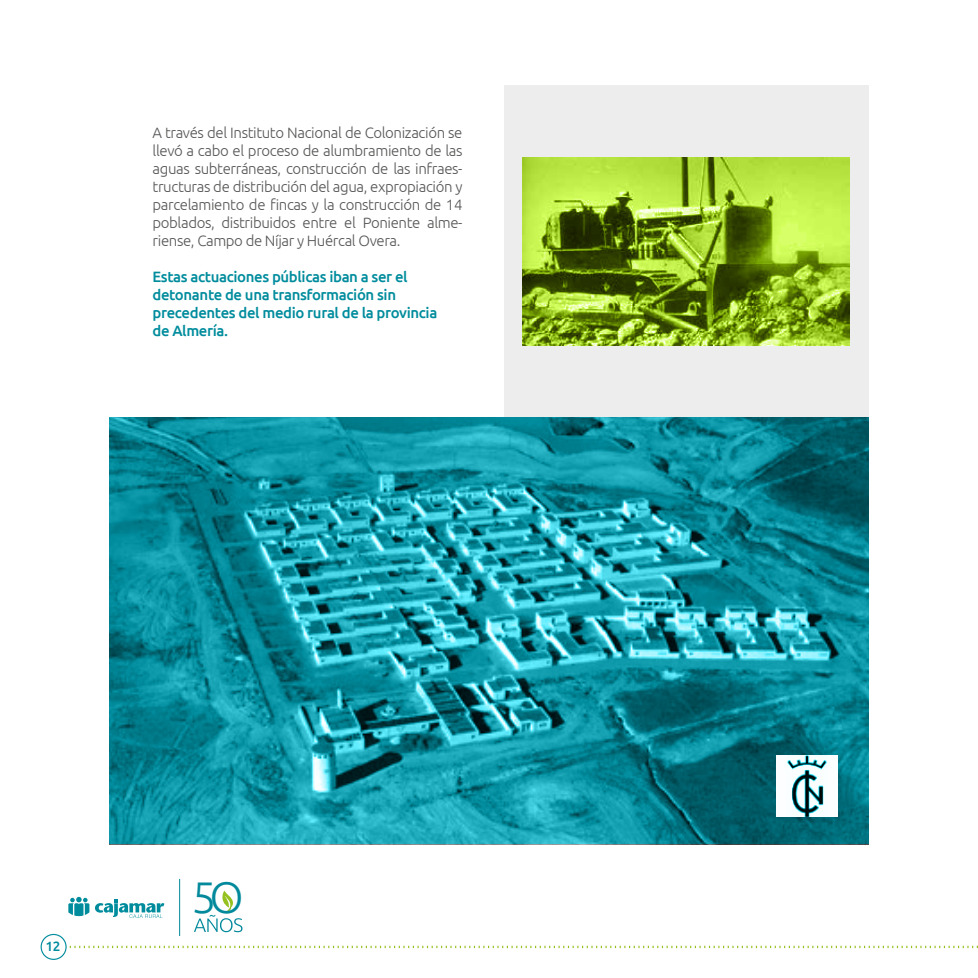
<style>
.page{position:relative;width:978px;height:978px;background:#fff}
.page>*{position:absolute;margin:0;border:0;box-sizing:border-box;transform-origin:0 0}
.t1{font:300 44.25px "Ubuntu";color:#02899b}
.t2{font:300 15px/18px "Ubuntu";letter-spacing:-.025em;color:#575756;text-align:justify}
.t3{font:500 15px/18px "Ubuntu";letter-spacing:-.025em;color:#008c9d}
.t4{font:500 13.5px "Ubuntu";color:#008c9d}
</style>
<div class="page">
<div style="left:504px;top:86px;width:364px;height:331px;background:#ededed"></div>
<svg style="left:522px;top:157px;width:328px;height:189px;background:#8baf2b"></svg>
<svg style="left:109px;top:417px;width:759px;height:427px;background:#15909f"></svg>
<svg style="left:69px;top:946px;width:909px;height:2px"></svg>
<div style="left:41px;top:934px;width:26px;height:26px;border:1px solid #008c9d;border-radius:50%"></div>
<svg style="left:194px;top:891px;width:48px;height:41px"></svg>
<svg style="left:68px;top:897px;width:21px;height:19px"></svg>
<svg style="left:95px;top:899px;width:69px;height:19px"></svg>
<p class="t2" style="left:152px;top:123px;width:312px">A través del Instituto Nacional de Colonización se llevó a cabo el proceso de alumbramiento de las aguas subterráneas, construcción de las infraes&shy;tructuras de distribución del agua, expropiación y parcelamiento de fincas y la construcción de 14 poblados, distribuidos entre el Poniente alme&shy;riense, Campo de Níjar y Huércal Overa.</p>
<p class="t3" style="left:152px;top:267px;width:286px">Estas actuaciones públicas iban a ser el detonante de una transformación sin precedentes del medio rural de la provincia de Almería.</p>
<p class="t4" style="left:45px;top:938px;width:16px">12</p>
<h1 class="t1" style="left:191px;top:870px;width:54px">5O</h1>
</div>
